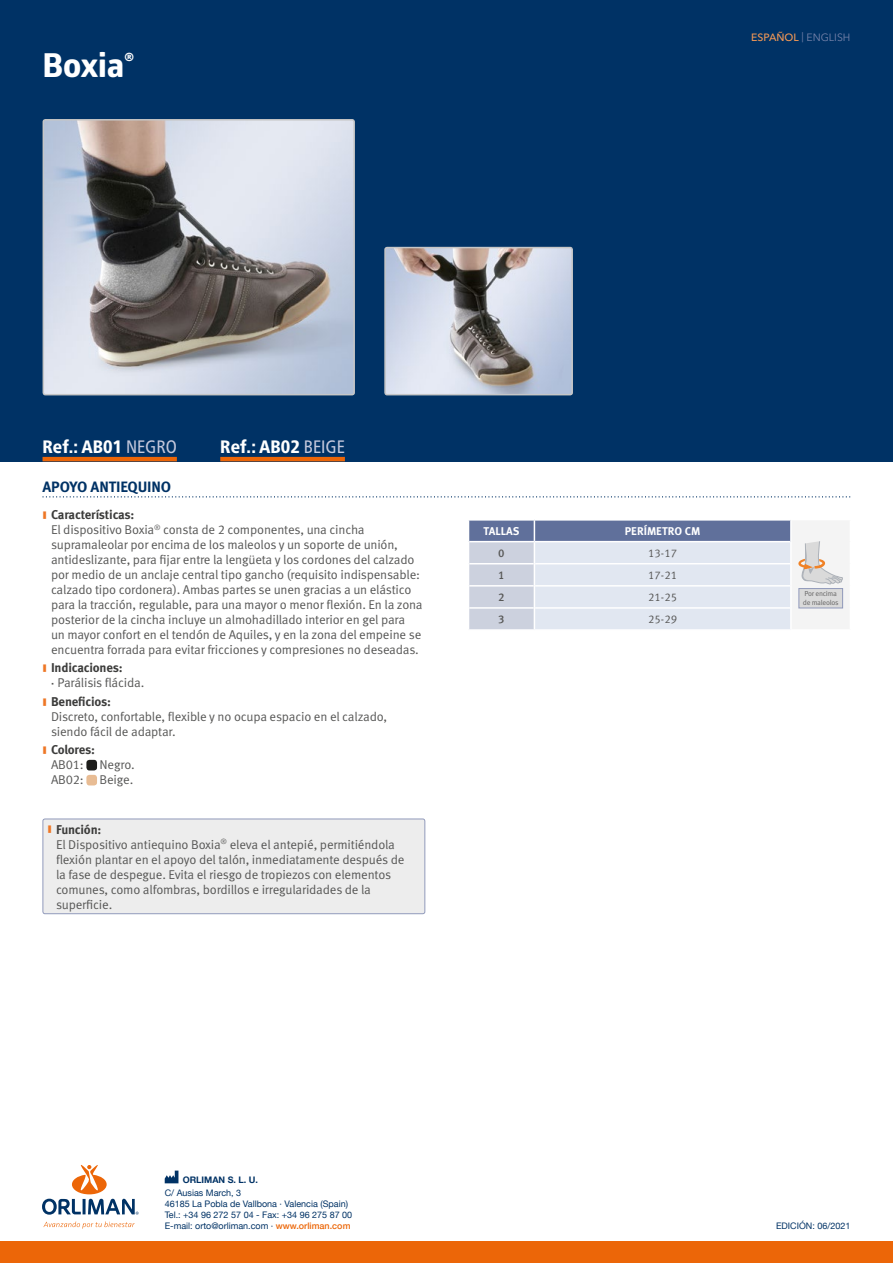
<style>
.page{position:relative;width:893px;height:1263px;background:#fff}
.page>*{position:absolute;margin:0;border:0;box-sizing:border-box;transform-origin:0 0}
.t1{font:700 33px "Globerx";color:#fff}
.t2{font:800 condensed 18px "Frutiger Neue LTW1 G";color:#fff}
.t3{font:700 15px "Meta Pro";letter-spacing:-.01em;color:#003265}
.t4{font:12.75px/15px "Meta Pro Norm";letter-spacing:-.015em;color:#575756}
.t5{font:700 12.75px "Meta Pro";letter-spacing:-.015em;color:#3c3c3b}
.t6{font:11.25px "Meta Pro Norm";color:#575756}
.t7{font:700 11.25px "Meta Pro";color:#fff}
.t8{font:500 11.25px "Meta Pro";color:#575756}
.t9{font:10.5px "Avenir Next W1 G";color:#7884ab}
.t10{font:9px/10.8px "Helvetica Neue";color:#003265}
.t11{font:700 9px "Helvetica Neue";color:#003265}
.t12{font:7.2px/9px "Meta Pro Norm";letter-spacing:-.03em;color:#646363}
.s1{font-weight:500;color:#f49855}
.s2{font-weight:400;color:#c5c9dd}
.s3{font-weight:500;color:#ec6608}
</style>
<div class="page">
<div style="left:0;top:0;width:893px;height:461px;background:#003265"></div>
<svg style="left:165px;top:1170px;width:13px;height:13px"></svg>
<div style="left:0;top:1242px;width:893px;height:21px;background:#ec6608"></div>
<svg style="left:43px;top:1221px;width:92px;height:8px"></svg>
<svg style="left:42px;top:1165px;width:97px;height:50px"></svg>
<hr style="left:43px;top:457px;width:134px;height:4px;background:#ec6608">
<svg style="left:43px;top:496px;width:807px;height:1px"></svg>
<div style="left:86px;top:760px;width:11px;height:10px;background:#1d1d1b;border-radius:3px"></div>
<div style="left:86px;top:775px;width:11px;height:10px;background:#e8bc94;border-radius:3px"></div>
<div style="left:791px;top:519px;width:59px;height:111px;background:#f4f4f4"></div>
<svg style="left:468px;top:520px;width:322px;height:109px;background:#c8cfdf"></svg>
<hr style="left:791px;top:629px;width:60px;height:2px;background:#fff">
<hr style="left:791px;top:519px;width:60px;height:1px;background:#fff">
<hr style="left:790px;top:520px;width:2px;height:22px;background:#fff">
<hr style="left:790px;top:542px;width:2px;height:22px;background:#fff">
<hr style="left:790px;top:564px;width:2px;height:22px;background:#fff">
<hr style="left:790px;top:586px;width:2px;height:22px;background:#fff">
<hr style="left:790px;top:608px;width:2px;height:21px;background:#fff">
<svg style="left:798px;top:541px;width:45px;height:44px"></svg>
<div style="left:799px;top:588px;width:44px;height:20px;background:#dadada"></div>
<div style="left:798px;top:588px;width:45px;height:20px;border:1px solid #919abb"></div>
<div style="left:43px;top:819px;width:382px;height:95px;background:#ededed;border-radius:2px"></div>
<div style="left:43px;top:819px;width:382px;height:95px;border:1px solid #919abb;border-radius:2px"></div>
<img style="left:43px;top:122px;width:309px;height:273px">
<div style="left:43px;top:119px;width:312px;height:276px;border:2px solid #c6c6c6;border-radius:2px"></div>
<img style="left:387px;top:250px;width:183px;height:142px">
<div style="left:384px;top:247px;width:189px;height:148px;border:2px solid #c6c6c6;border-radius:2px"></div>
<hr style="left:220px;top:457px;width:125px;height:4px;background:#ec6608">
<h1 class="t1" style="left:43px;top:41px;width:93px">Boxia<sup>®</sup></h1>
<p class="t9" style="left:751px;top:31px;width:101px"><span class="s1">ESPAÑOL</span> | ENGLISH</p>
<h2 class="t2" style="left:43px;top:436px;width:136px">Ref.: AB01 <span class="s2">NEGRO</span></h2>
<p class="t3" style="left:43px;top:475px;width:130px">APOYO ANTIEQUINO</p>
<p class="t5" style="left:43px;top:505px;width:93px"><sup>▍</sup> Características:</p>
<p class="t4" style="left:51px;top:521px;width:373px">El dispositivo Boxia<sup>®</sup> consta de 2 componentes, una cincha supramaleolar por encima de los maleolos y un soporte de unión, antideslizante, para fijar entre la lengüeta y los cordones del calzado por medio de un anclaje central tipo gancho (requisito indispensable: calzado tipo cordonera). Ambas partes se unen gracias a un elástico para la tracción, regulable, para una mayor o menor flexión. En la zona posterior de la cincha incluye un almohadillado interior en gel para<br>un mayor confort en el tendón de Aquiles, y en la zona del empeine se encuentra forrada para evitar fricciones y compresiones no deseadas.</p>
<p class="t5" style="left:43px;top:658px;width:82px"><sup>▍</sup> Indicaciones:</p>
<p class="t4" style="left:50px;top:675px;width:96px">▪ Parálisis flácida.</p>
<p class="t5" style="left:43px;top:691px;width:70px"><sup>▍</sup> Beneficios:</p>
<p class="t4" style="left:51px;top:708px;width:338px">Discreto, confortable, flexible y no ocupa espacio en el calzado, siendo fácil de adaptar.</p>
<p class="t5" style="left:43px;top:740px;width:54px"><sup>▍</sup> Colores:</p>
<p class="t4" style="left:51px;top:756px;width:85px">AB01: Negro.<br>AB02: Beige.</p>
<h2 class="t2" style="left:220px;top:436px;width:126px">Ref.: AB02 <span class="s2">BEIGE</span></h2>
<p class="t5" style="left:48px;top:819px;width:55px"><sup>▍</sup> Función:</p>
<p class="t4" style="left:56px;top:836px;width:350px">El Dispositivo antiequino Boxia<sup>®</sup> eleva el antepié, permitiéndola flexión plantar en el apoyo del talón, inmediatamente después de la fase de despegue. Evita el riesgo de tropiezos con elementos comunes, como alfombras, bordillos e irregularidades de la superficie.</p>
<p class="t7" style="left:484px;top:522px;width:37px">TALLAS</p>
<p class="t7" style="left:625px;top:522px;width:77px">PERÍMETRO CM</p>
<p class="t8" style="left:498px;top:544px;width:8px">0</p>
<p class="t6" style="left:648px;top:544px;width:31px">13-17</p>
<p class="t8" style="left:498px;top:566px;width:8px">1</p>
<p class="t6" style="left:648px;top:567px;width:31px">17-21</p>
<p class="t8" style="left:498px;top:588px;width:8px">2</p>
<p class="t6" style="left:648px;top:589px;width:31px">21-25</p>
<p class="t8" style="left:498px;top:611px;width:8px">3</p>
<p class="t6" style="left:648px;top:611px;width:31px">25-29</p>
<p class="t12" style="left:803px;top:589px;width:37px">Por encima de maleolos</p>
<p class="t11" style="left:183px;top:1173px;width:77px">ORLIMAN S. L. U.</p>
<p class="t10" style="left:165px;top:1188px;width:189px">C/ Ausias March, 3<br>46185 La Pobla de Vallbona · Valencia (Spain)<br>Tel.: +34 96 272 57 04 - Fax: +34 96 275 87 00<br>E-mail: orto@orliman.com · <span class="s3">www.orliman.com</span></p>
<p class="t10" style="left:776px;top:1221px;width:76px">EDICIÓN: 06/2021</p>
</div>
